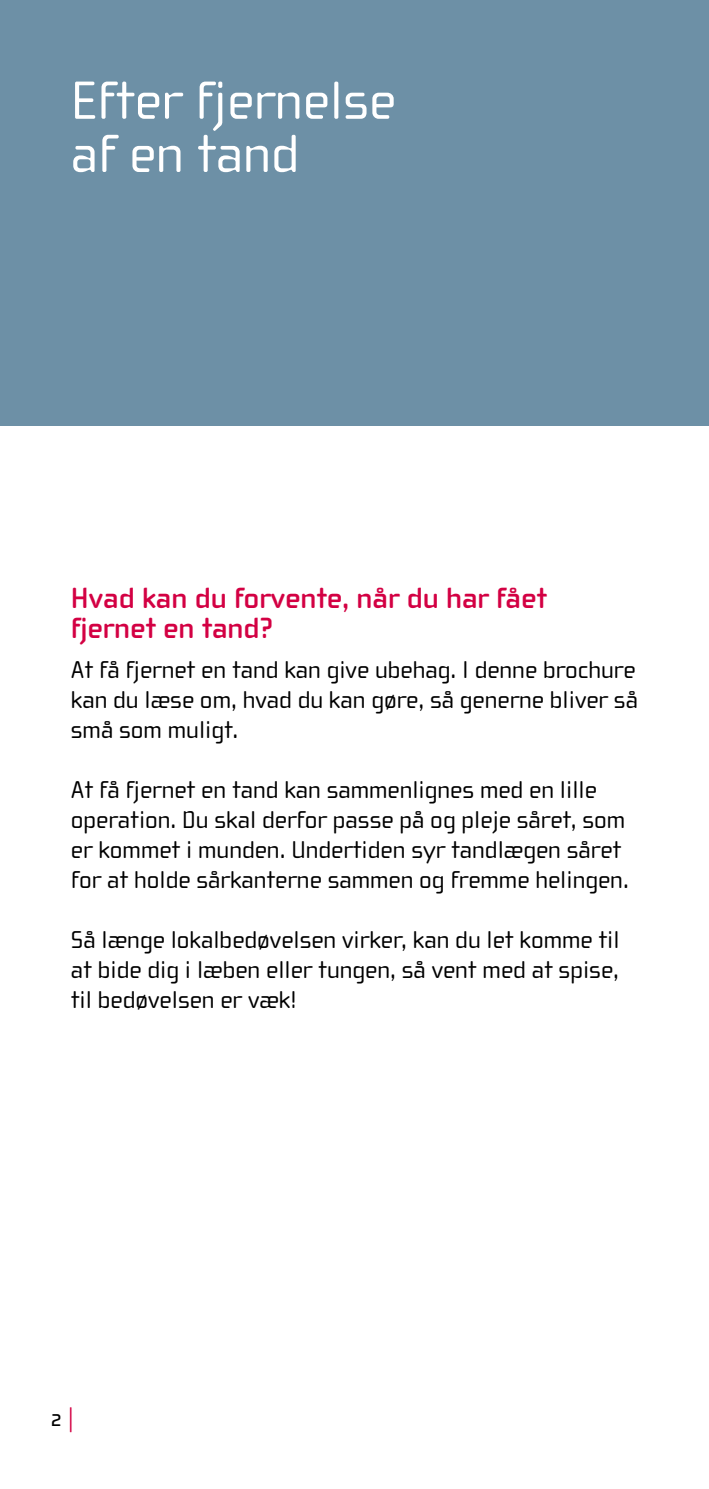
<style>
.page{position:relative;width:709px;height:1489px;background:#fff}
.page>*{position:absolute;margin:0;border:0;box-sizing:border-box;transform-origin:0 0}
.t1{font:55px/53.2px "Cholla Wide OT";color:#fff}
.t2{font:700 30px/30px "Cholla Wide OT";color:#d30043}
.t3{font:25px/30px "Cholla Wide OT";color:#000;text-align:justify}
.t4{font:25px "Cholla Unicase OT";color:#d30043}
</style>
<div class="page">
<div style="left:0;top:0;width:709px;height:425px;background:#6d90a6"></div>
<h1 class="t1" style="left:71px;top:74px;width:326px">Efter fjernelse af en tand</h1>
<p class="t2" style="left:71px;top:583px;width:477px">Hvad kan du forvente, når du har fået fjernet en tand?</p>
<p class="t3" style="left:71px;top:654px;width:568px">At få fjernet en tand kan give ubehag. I denne brochure kan du læse om, hvad du kan gøre, så generne bliver så små som muligt.</p>
<p class="t3" style="left:71px;top:774px;width:559px;text-align:left">At få fjernet en tand kan sammenlignes med en lille operation. Du skal derfor passe på og pleje såret, som er kommet i munden. Undertiden syr tandlægen såret for at holde sårkanterne sammen og fremme helingen.</p>
<p class="t3" style="left:71px;top:924px;width:550px">Så længe lokalbedøvelsen virker, kan du let komme til at bide dig i læben eller tungen, så vent med at spise, til bedøvelsen er væk!</p>
<p class="t4" style="left:68px;top:1403px;width:7px">|</p>
</div>
